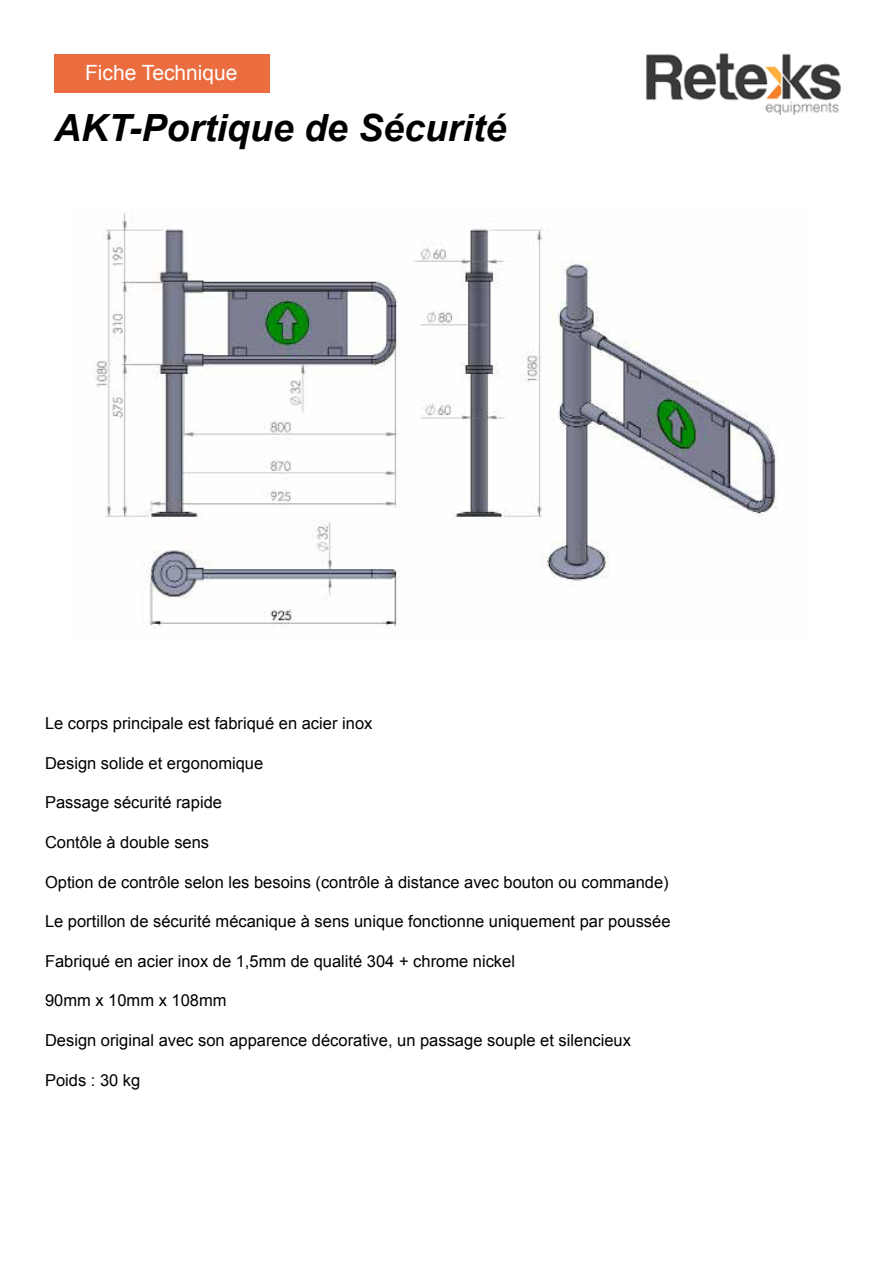
<style>
.page{position:relative;width:893px;height:1263px;background:#fff}
.page>*{position:absolute;margin:0;border:0;box-sizing:border-box;transform-origin:0 0}
.t1{font:italic 700 37.5px "Arial";color:#000}
.t2{font:21px "Arial";color:#fff}
.t3{font:16.5px "Arial";color:#000}
</style>
<div class="page">
<img style="left:93px;top:212px;width:686px;height:417px">
<img style="left:646px;top:53px;width:195px;height:62px">
<div style="left:54px;top:54px;width:216px;height:39px;background:#eb6d3f"></div>
<p class="t2" style="left:85px;top:59px;width:154px">Fiche Technique</p>
<h1 class="t1" style="left:54px;top:103px;width:454px">AKT-Portique de Sécurité</h1>
<p class="t3" style="left:45px;top:713px;width:329px">Le corps principale est fabriqué en acier inox</p>
<p class="t3" style="left:45px;top:752px;width:220px">Design solide et ergonomique</p>
<p class="t3" style="left:45px;top:792px;width:178px">Passage sécurité rapide</p>
<p class="t3" style="left:45px;top:831px;width:166px">Contôle à double sens</p>
<p class="t3" style="left:45px;top:871px;width:625px">Option de contrôle selon les besoins (contrôle à distance avec bouton ou commande)</p>
<p class="t3" style="left:45px;top:911px;width:627px">Le portillon de sécurité mécanique à sens unique fonctionne uniquement par poussée</p>
<p class="t3" style="left:45px;top:950px;width:472px">Fabriqué en acier inox de 1,5mm de qualité 304 + chrome nickel</p>
<p class="t3" style="left:45px;top:990px;width:183px">90mm x 10mm x 108mm</p>
<p class="t3" style="left:45px;top:1029px;width:588px">Design original avec son apparence décorative, un passage souple et silencieux</p>
<p class="t3" style="left:45px;top:1069px;width:97px">Poids : 30 kg</p>
</div>
